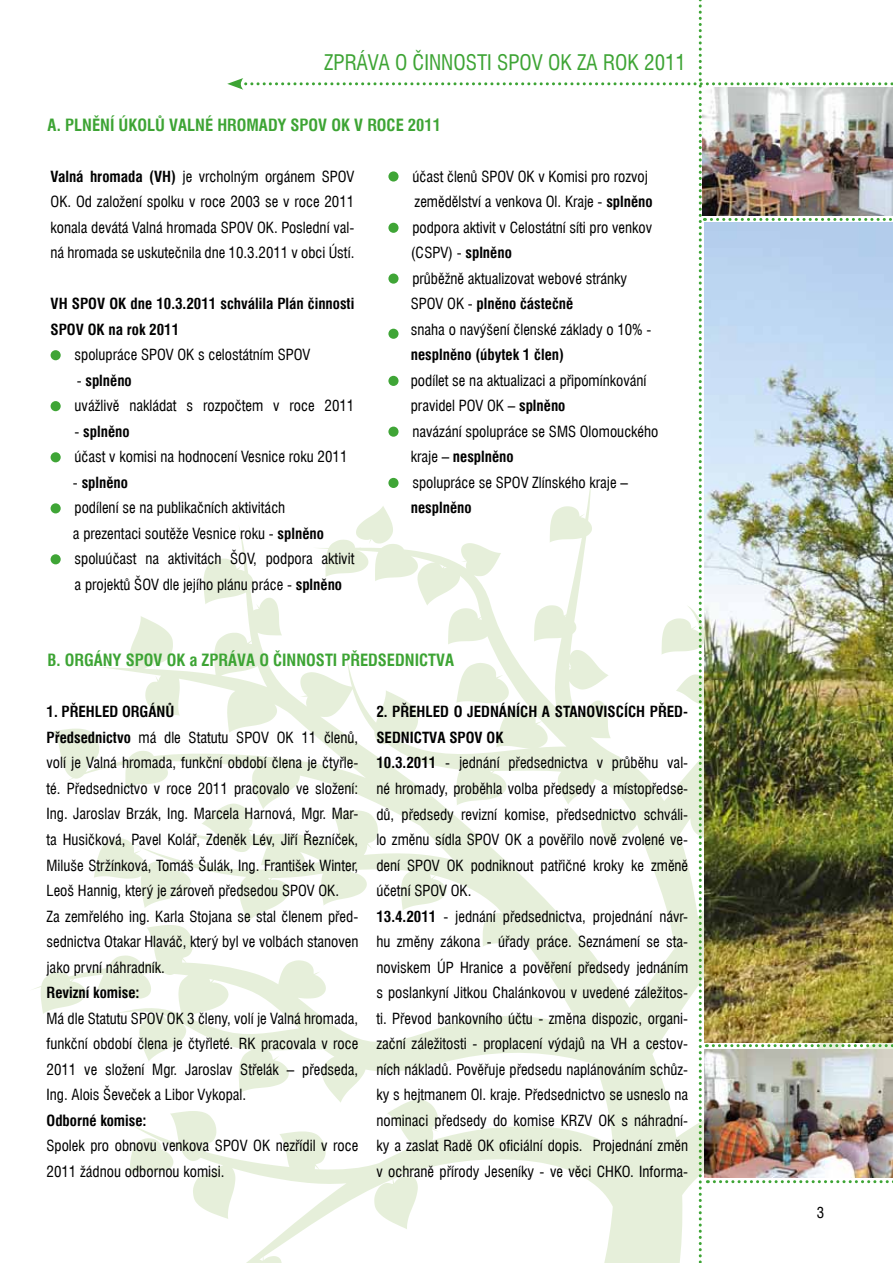
<style>
.page{position:relative;width:893px;height:1263px;background:#fff}
.page>*{position:absolute;margin:0;border:0;box-sizing:border-box;transform-origin:0 0}
.t1{font:condensed 21px "Swiss 721 AT";color:#3da434}
.t2{font:700 condensed 16.5px "Swiss 721 AT";color:#3da434}
.t3{font:condensed 15px/25.5px "Swiss 721 AT";color:#000}
.t4{font:700 condensed 15px/25.5px "Swiss 721 AT";color:#000}
.s1{font-weight:700}
</style>
<div class="page">
<svg style="left:32px;top:503px;width:195px;height:716px"></svg>
<div style="left:51px;top:350px;width:10px;height:10px;background:#3da434;border-radius:50%"></div>
<div style="left:51px;top:401px;width:10px;height:10px;background:#3da434;border-radius:50%"></div>
<div style="left:51px;top:452px;width:10px;height:10px;background:#3da434;border-radius:50%"></div>
<div style="left:51px;top:503px;width:10px;height:10px;background:#3da434;border-radius:50%"></div>
<div style="left:51px;top:554px;width:10px;height:10px;background:#3da434;border-radius:50%"></div>
<img style="left:227px;top:0;width:666px;height:1263px">
<h1 class="t1" style="left:324px;top:49px;width:363px">ZPRÁVA O ČINNOSTI SPOV OK ZA ROK 2011</h1>
<p class="t2" style="left:48px;top:115px;width:395px">A. PLNĚNÍ ÚKOLŮ VALNÉ HROMADY SPOV OK V ROCE 2011</p>
<p class="t3" style="left:51px;top:163px;width:305px;text-align:justify"><span class="s1">Valná hromada (VH)</span> je vrcholným orgánem SPOV OK. Od založení spolku v roce 2003 se v roce 2011 konala devátá Valná hromada SPOV OK. Poslední val&shy;ná hromada se uskutečnila dne 10.3.2011 v obci Ústí.</p>
<p class="t4" style="left:51px;top:291px;width:305px">VH SPOV OK dne 10.3.2011 schválila Plán činnosti<br>SPOV OK na rok 2011</p>
<p class="t3" style="left:75px;top:342px;width:237px">spolupráce SPOV OK s celostátním SPOV</p>
<p class="t3" style="left:75px;top:367px;width:281px">- <span class="s1">splněno<br></span>uvážlivě nakládat s rozpočtem v roce 2011</p>
<p class="t3" style="left:75px;top:418px;width:274px">- <span class="s1">splněno<br></span>účast v komisi na hodnocení Vesnice roku 2011</p>
<p class="t3" style="left:73px;top:469px;width:283px">- <span class="s1">splněno<br></span>podílení se na publikačních aktivitách<br>a prezentaci soutěže Vesnice roku - <span class="s1">splněno </span>spoluúčast na aktivitách ŠOV, podpora aktivit a projektů ŠOV dle jejího plánu práce - <span class="s1">splněno</span></p>
<p class="t3" style="left:411px;top:163px;width:243px">účast členů SPOV OK v Komisi pro rozvoj zemědělství a venkova Ol. Kraje - <span class="s1">splněno </span>podpora aktivit v Celostátní síti pro venkov (CSPV) - <span class="s1">splněno<br></span>průběžně aktualizovat webové stránky SPOV OK - <span class="s1">plněno částečně<br></span>snaha o navýšení členské základy o 10% -</p>
<p class="t4" style="left:411px;top:342px;width:155px">nesplněno (úbytek 1 člen)</p>
<p class="t3" style="left:411px;top:367px;width:249px">podílet se na aktualizaci a připomínkování pravidel POV OK – <span class="s1">splněno<br></span>navázání spolupráce se SMS Olomouckého kraje – <span class="s1">nesplněno<br></span>spolupráce se SPOV Zlínského kraje –</p>
<p class="t4" style="left:411px;top:495px;width:62px">nesplněno</p>
<p class="t2" style="left:48px;top:650px;width:408px">B. ORGÁNY SPOV OK a ZPRÁVA O ČINNOSTI PŘEDSEDNICTVA</p>
<p class="t3" style="left:47px;top:699px;width:313px"><span class="s1">1. PŘEHLED ORGÁNŮ<br>Předsednictvo</span> má dle Statutu SPOV OK 11 členů, volí je Valná hromada, funkční období člena je čtyřle&shy;té. Předsednictvo v roce 2011 pracovalo ve složení:<br>Ing. Jaroslav Brzák, Ing. Marcela Harnová, Mgr. Mar&shy;ta Husičková, Pavel Kolář, Zdeněk Lév, Jiří Řezníček, Miluše Stržínková, Tomáš Šulák, Ing. František Winter, Leoš Hannig, který je zároveň předsedou SPOV OK.<br>Za zemřelého ing. Karla Stojana se stal členem před&shy;sednictva Otakar Hlaváč, který byl ve volbách stanoven jako první náhradník.</p>
<p class="t4" style="left:47px;top:980px;width:95px">Revizní komise:</p>
<p class="t3" style="left:47px;top:1005px;width:313px;text-align:justify">Má dle Statutu SPOV OK 3 členy, volí je Valná hromada, funkční období člena je čtyřleté. RK pracovala v roce 2011 ve složení Mgr. Jaroslav Střelák – předseda, Ing. Alois Ševeček a Libor Vykopal.</p>
<p class="t4" style="left:47px;top:1107px;width:102px">Odborné komise:</p>
<p class="t3" style="left:47px;top:1133px;width:313px">Spolek pro obnovu venkova SPOV OK nezřídil v roce<br>2011 žádnou odbornou komisi.</p>
<p class="t3" style="left:376px;top:699px;width:313px"><span class="s1">2. PŘEHLED O JEDNÁNÍCH A STANOVISCÍCH PŘED-SEDNICTVA SPOV OK<br>10.3.2011</span> - jednání předsednictva v průběhu val&shy;né hromady, proběhla volba předsedy a místopředse&shy;dů, předsedy revizní komise, předsednictvo schváli&shy;lo změnu sídla SPOV OK a pověřilo nově zvolené ve&shy;dení SPOV OK podniknout patřičné kroky ke změně účetní SPOV OK.<br><span class="s1">13.4.2011</span> - jednání předsednictva, projednání návr&shy;hu změny zákona - úřady práce. Seznámení se sta&shy;noviskem ÚP Hranice a pověření předsedy jednáním s poslankyní Jitkou Chalánkovou v uvedené záležitos&shy;ti. Převod bankovního účtu - změna dispozic, organi&shy;zační záležitosti - proplacení výdajů na VH a cestov&shy;ních nákladů. Pověřuje předsedu naplánováním schůz&shy;ky s hejtmanem Ol. kraje. Předsednictvo se usneslo na nominaci předsedy do komise KRZV OK s náhradní&shy;ky a zaslat Radě OK oficiální dopis. Projednání změn v ochraně přírody Jeseníky - ve věci CHKO. Informa-</p>
<p class="t3" style="left:817px;top:1199px;width:9px">3</p>
</div>
